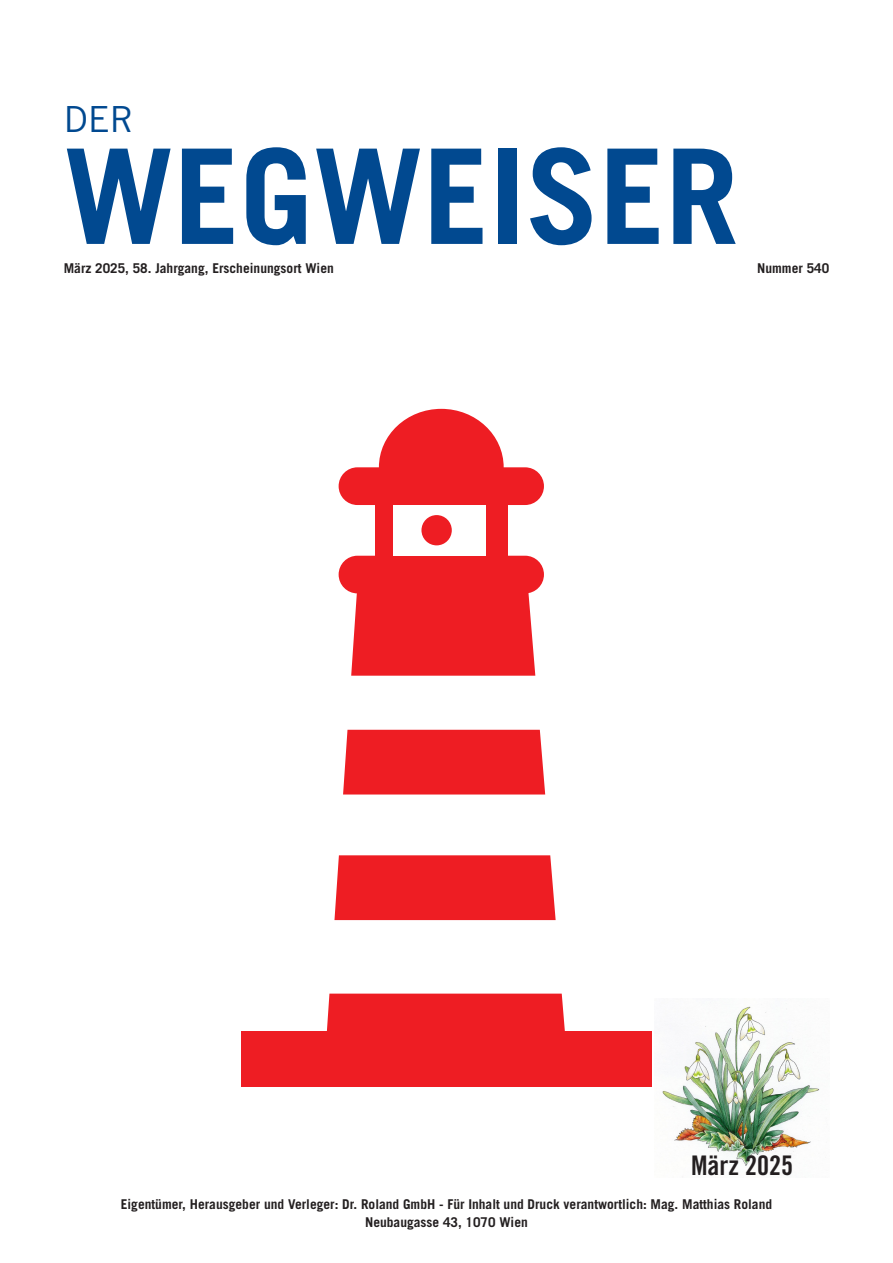
<style>
.page{position:relative;width:893px;height:1263px;background:#fff}
.page>*{position:absolute;margin:0;border:0;box-sizing:border-box;transform-origin:0 0}
.t1{font:700 132px "Trade Gothic LT Std";color:#014990}
.t2{font:36px "Trade Gothic LT Std";color:#014990}
.t3{font:27px "Trade Gothic LT Std Bd Cn 20";color:#231f20}
.t4{font:700 13.5px/17.5px "Trade Gothic LT Std";color:#231f20;text-align:center}
</style>
<div class="page">
<div style="left:339px;top:556px;width:205px;height:37px;background:#ee1d23;border-radius:19px"></div>
<div style="left:375px;top:505px;width:133px;height:51px;background:#ee1d23"></div>
<div style="left:339px;top:467px;width:205px;height:38px;background:#ee1d23;border-radius:19px"></div>
<div style="left:379px;top:409px;width:125px;height:117px;background:#ee1d23;border-radius:50%"></div>
<div style="left:241px;top:1031px;width:411px;height:56px;background:#ee1d23"></div>
<div style="left:394px;top:505px;width:92px;height:51px;background:#fff"></div>
<div style="left:421px;top:515px;width:31px;height:30px;background:#ee1d23;border-radius:50%"></div>
<svg style="left:326px;top:584px;width:239px;height:447px"></svg>
<img style="left:662px;top:1006px;width:158px;height:160px">
<h2 class="t2" style="left:64px;top:98px;width:72px">DER</h2>
<h1 class="t1" style="left:64px;top:116px;width:676px">WEGWEISER</h1>
<p class="t4" style="left:64px;top:260px;width:272px">März 2025, 58. Jahrgang, Erscheinungsort Wien</p>
<p class="t4" style="left:757px;top:260px;width:74px">Nummer 540</p>
<h3 class="t3" style="left:691px;top:1149px;width:103px">März 2025</h3>
<p class="t4" style="left:121px;top:1195px;width:653px">Eigentümer, Herausgeber und Verleger: Dr. Roland GmbH - Für Inhalt und Druck verantwortlich: Mag. Matthias Roland<br>Neubaugasse 43, 1070 Wien</p>
</div>
